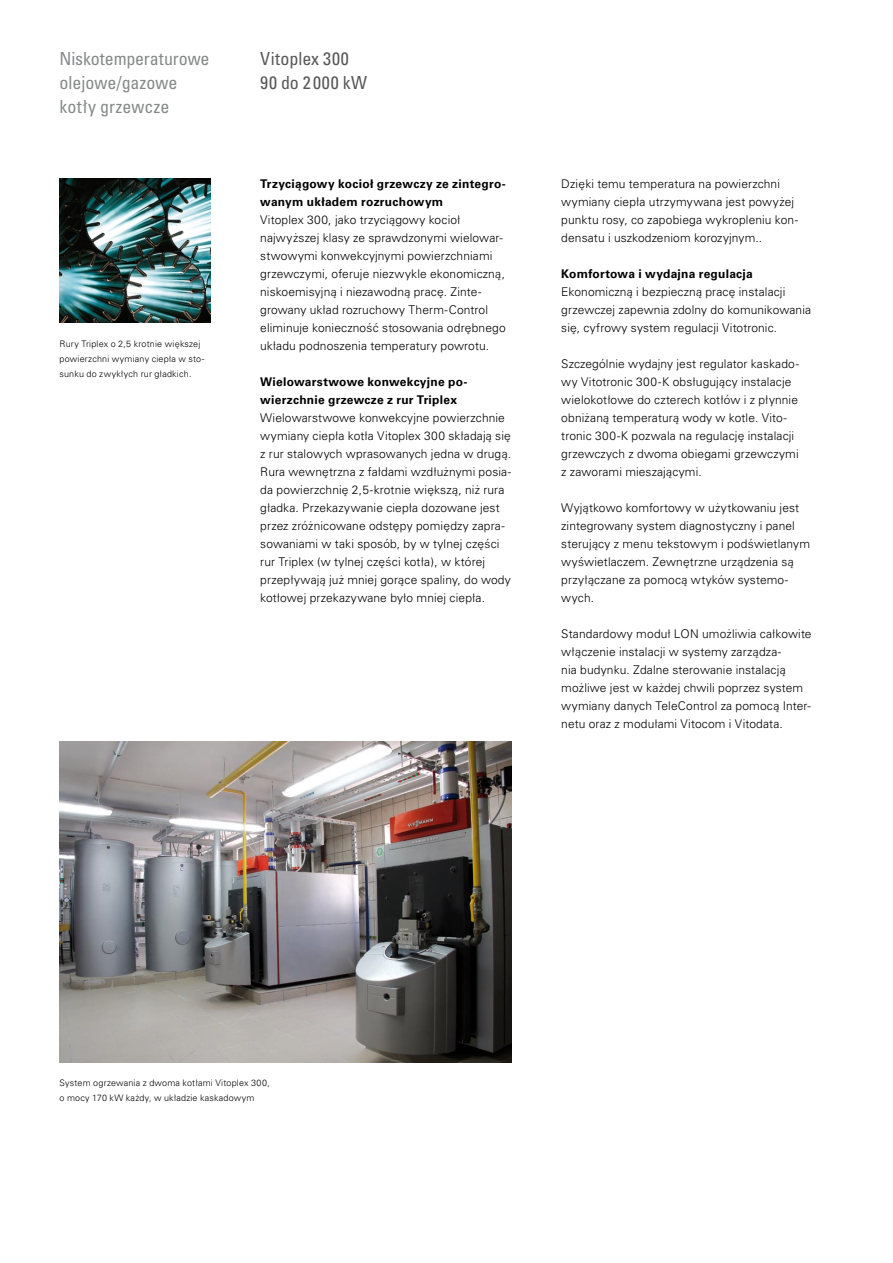
<style>
.page{position:relative;width:893px;height:1263px;background:#fff}
.page>*{position:absolute;margin:0;border:0;box-sizing:border-box;transform-origin:0 0}
._1_Head_Mini_60{font:condensed 18px/24px "Univers CE";color:#878889}
._1_Head_Mini_80{font:condensed 18px "Univers CE";letter-spacing:.025em;color:#58585a}
._1_Head_Mini_80-2{font:condensed 18px "Univers CE";letter-spacing:.045em;color:#58585a}
._4_Copy{font:300 12px/18px "Univers CE";letter-spacing:.01em;color:#000}
._4_Copy-2{font:700 12px/18px "Univers CE";letter-spacing:.02em;color:#000}
._5_BU{font:300 9px/15px "Univers CE";letter-spacing:.02em;color:#000}
.Bildunterschrift{font:300 9px/15px "Univers LTCYR 45";letter-spacing:.02em;color:#000}
</style>
<div class="page">
<img style="left:60px;top:179px;width:150px;height:144px">
<img style="left:60px;top:742px;width:451px;height:320px">
<p class="_1_Head_Mini_60" style="left:60px;top:47px;width:151px">Niskotemperaturowe olejowe/gazowe kotły grzewcze</p>
<p class="_1_Head_Mini_80" style="left:260px;top:48px;width:90px">Vitoplex 300</p>
<p class="_1_Head_Mini_80-2" style="left:260px;top:72px;width:108px">90 do 2000 kW</p>
<p class="_5_BU" style="left:60px;top:337px;width:146px">Rury Triplex o 2,5 krotnie większej powierzchni wymiany ciepła w sto&shy;sunku do zwykłych rur gładkich.</p>
<p class="_4_Copy-2" style="left:260px;top:175px;width:247px">Trzyciągowy kocioł grzewczy ze zintegro&shy;wanym układem rozruchowym</p>
<p class="_4_Copy" style="left:260px;top:211px;width:247px">Vitoplex 300, jako trzyciągowy kocioł najwyższej klasy ze sprawdzonymi wielowar&shy;stwowymi konwekcyjnymi powierzchniami grzewczymi, oferuje niezwykle ekonomiczną, niskoemisyjną i niezawodną pracę. Zinte&shy;growany układ rozruchowy Therm-Control eliminuje konieczność stosowania odrębnego układu podnoszenia temperatury powrotu.</p>
<p class="_4_Copy-2" style="left:260px;top:373px;width:209px">Wielowarstwowe konwekcyjne po&shy;wierzchnie grzewcze z rur Triplex</p>
<p class="_4_Copy" style="left:260px;top:409px;width:252px">Wielowarstwowe konwekcyjne powierzchnie wymiany ciepła kotła Vitoplex 300 składają się z rur stalowych wprasowanych jedna w drugą.<br>Rura wewnętrzna z fałdami wzdłużnymi posia&shy;da powierzchnię 2,5-krotnie większą, niż rura gładka. Przekazywanie ciepła dozowane jest przez zróżnicowane odstępy pomiędzy zapra&shy;sowaniami w taki sposób, by w tylnej części rur Triplex (w tylnej części kotła), w której przepływają już mniej gorące spaliny, do wody kotłowej przekazywane było mniej ciepła.</p>
<p class="_4_Copy" style="left:561px;top:175px;width:238px">Dzięki temu temperatura na powierzchni wymiany ciepła utrzymywana jest powyżej punktu rosy, co zapobiega wykropleniu kon&shy;densatu i uszkodzeniom korozyjnym..</p>
<p class="_4_Copy-2" style="left:561px;top:265px;width:193px">Komfortowa i wydajna regulacja</p>
<p class="_4_Copy" style="left:561px;top:283px;width:251px">Ekonomiczną i bezpieczną pracę instalacji grzewczej zapewnia zdolny do komunikowania się, cyfrowy system regulacji Vitotronic.</p>
<p class="_4_Copy" style="left:561px;top:355px;width:239px">Szczególnie wydajny jest regulator kaskado&shy;wy Vitotronic 300-K obsługujący instalacje wielokotłowe do czterech kotłów i z płynnie obniżaną temperaturą wody w kotle. Vito&shy;tronic 300-K pozwala na regulację instalacji grzewczych z dwoma obiegami grzewczymi</p>
<p class="_4_Copy" style="left:561px;top:463px;width:142px">z zaworami mieszającymi.</p>
<p class="_4_Copy" style="left:561px;top:499px;width:250px">Wyjątkowo komfortowy w użytkowaniu jest zintegrowany system diagnostyczny i panel sterujący z menu tekstowym i podświetlanym wyświetlaczem. Zewnętrzne urządzenia są przyłączane za pomocą wtyków systemo&shy;wych.</p>
<p class="_4_Copy" style="left:561px;top:625px;width:252px">Standardowy moduł LON umożliwia całkowite włączenie instalacji w systemy zarządza-<br>nia budynku. Zdalne sterowanie instalacją możliwe jest w każdej chwili poprzez system wymiany danych TeleControl za pomocą Inter&shy;netu oraz z modułami Vitocom i Vitodata.</p>
<p class="Bildunterschrift" style="left:60px;top:1075px;width:212px">System ogrzewania z dwoma kotłami Vitoplex 300, o mocy 170 kW każdy, w układzie kaskadowym</p>
</div>
